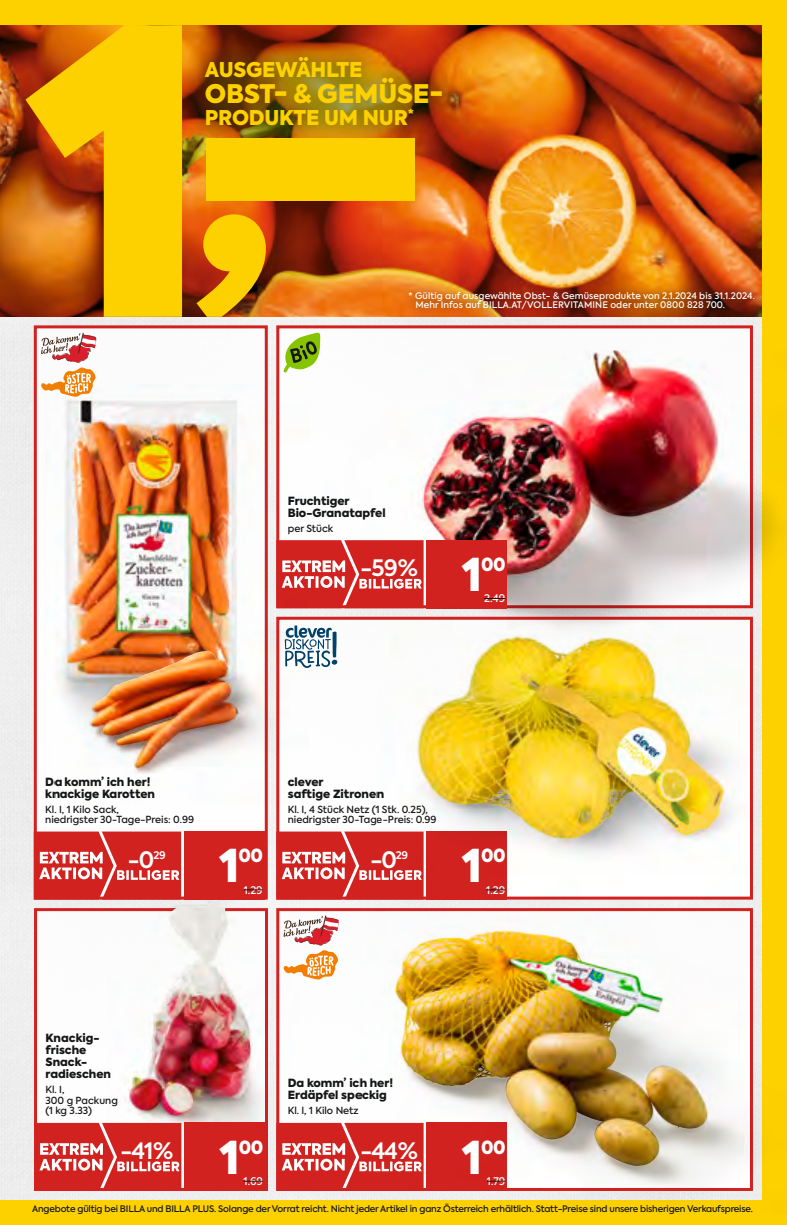
<style>
.page{position:relative;width:787px;height:1225px;background:#fdd000}
.page>*{position:absolute;margin:0;border:0;box-sizing:border-box;transform-origin:0 0}
.Aktionspreis_EURO_EA{font:900 45px "Axiforma";color:#fff}
.t1{font:900 25.5px "Axiforma";letter-spacing:-.01em;color:#fdd000}
.Aktionspreis_EURO_EA-2{font:600 22.5px "Axiforma";color:#fff}
.Billiger_EURO_EA{font:600 22.5px "Axiforma";color:#fff}
.t2{font:900 20.25px "Axiforma";letter-spacing:-.01em;color:#fdd000}
.Aktionspreis_EURO_EA-3{font:900 18px "Axiforma";letter-spacing:-.03em;color:#fff}
.Produktbezeichnung{font:900 11.25px/12px "Axiforma";color:#151616}
.Kurant_EURO_EA{font:500 10.5px "Axiforma";color:#fff}
.Artikeltexte{font:500 9.75px "Axiforma";color:#151616}
.t3{font:500 9px "Axiforma";letter-spacing:-.02em;color:#151616}
.t4{font:500 9px/9px "Axiforma";letter-spacing:.01em;color:#fff}
.s1{font-weight:900;font-size:45px}
</style>
<div class="page">
<img style="left:0;top:317px;width:761px;height:882px">
<img style="left:0;top:26px;width:761px;height:291px">
<div style="left:278px;top:327px;width:473px;height:280px;background:#fff"></div>
<div style="left:278px;top:618px;width:473px;height:280px;background:#fff"></div>
<div style="left:278px;top:909px;width:473px;height:280px;background:#fff"></div>
<div style="left:35px;top:327px;width:231px;height:571px;background:#fff"></div>
<div style="left:34px;top:325px;width:234px;height:574px;border:3px solid #d12220"></div>
<div style="left:36px;top:909px;width:230px;height:280px;background:#fff"></div>
<div style="left:183px;top:35px;width:281px;height:113px;background:#003a00;opacity:.4"></div>
<svg style="left:25px;top:25px;width:157px;height:292px"></svg>
<svg style="left:196px;top:214px;width:70px;height:103px"></svg>
<div style="left:206px;top:138px;width:209px;height:62px;background:#fdd000"></div>
<div style="left:400px;top:283px;width:362px;height:35px;background:#151616;opacity:.5"></div>
<img style="left:322px;top:350px;width:455px;height:270px">
<img style="left:478px;top:350px;width:141px;height:76px">
<svg style="left:41px;top:333px;width:55px;height:58px"></svg>
<svg style="left:301px;top:915px;width:38px;height:64px"></svg>
<img style="left:108px;top:891px;width:193px;height:271px">
<img style="left:131px;top:901px;width:120px;height:214px">
<div style="left:184px;top:1123px;width:81px;height:68px;background:#d12220"></div>
<svg style="left:34px;top:1123px;width:147px;height:68px;background:#d7413f"></svg>
<svg style="left:244px;top:1180px;width:19px;height:1px"></svg>
<div style="left:184px;top:831px;width:81px;height:68px;background:#d12220"></div>
<svg style="left:34px;top:831px;width:147px;height:68px;background:#d74241"></svg>
<svg style="left:244px;top:889px;width:19px;height:1px"></svg>
<svg style="left:276px;top:1123px;width:84px;height:68px;background:#d94b4a"></svg>
<svg style="left:308px;top:627px;width:30px;height:41px"></svg>
<svg style="left:276px;top:831px;width:101px;height:68px;background:#d94948"></svg>
<div style="left:426px;top:540px;width:81px;height:68px;background:#d12220"></div>
<svg style="left:308px;top:540px;width:115px;height:68px;background:#d7413f"></svg>
<svg style="left:484px;top:598px;width:21px;height:1px"></svg>
<img style="left:377px;top:606px;width:400px;height:300px">
<img style="left:418px;top:637px;width:305px;height:202px">
<img style="left:45px;top:384px;width:263px;height:284px">
<img style="left:66px;top:400px;width:170px;height:230px">
<img style="left:56px;top:630px;width:234px;height:174px">
<img style="left:91px;top:651px;width:113px;height:75px">
<img style="left:360px;top:908px;width:402px;height:292px">
<img style="left:395px;top:930px;width:148px;height:207px">
<svg style="left:283px;top:333px;width:37px;height:40px"></svg>
<p class="t2" style="left:205px;top:55px;width:159px">AUSGEWÄHLTE</p>
<p class="t1" style="left:205px;top:75px;width:240px">OBST- &amp; GEMÜSE-</p>
<p class="t2" style="left:205px;top:103px;width:210px">PRODUKTE UM NUR<sup>*</sup></p>
<p class="t4" style="left:415px;top:292px;width:341px;text-indent:-7px">* Gültig auf ausgewählte Obst- &amp; Gemüseprodukte von 2.1.2024 bis 31.1.2024.<br>Mehr Infos auf BILLA.AT/VOLLERVITAMINE oder unter 0800 828 700.</p>
<p class="Produktbezeichnung" style="left:288px;top:495px;width:99px">Fruchtiger<br>Bio-Granatapfel</p>
<p class="Artikeltexte" style="left:288px;top:522px;width:47px">per Stück</p>
<p class="Aktionspreis_EURO_EA-2" style="left:360px;top:553px;width:123px">-59 % <span class="s1">1</span></p>
<p class="Aktionspreis_EURO_EA-3" style="left:481px;top:551px;width:26px">00</p>
<p class="Kurant_EURO_EA" style="left:484px;top:591px;width:23px">2.49</p>
<p class="Produktbezeichnung" style="left:45px;top:775px;width:107px">Da komm’ ich her!</p>
<p class="Produktbezeichnung" style="left:45px;top:787px;width:111px">knackige Karotten</p>
<p class="Artikeltexte" style="left:45px;top:802px;width:75px">Kl. I, 1 Kilo Sack,</p>
<p class="Artikeltexte" style="left:45px;top:813px;width:150px">niedrigster 30-Tage-Preis: 0.99</p>
<p class="Billiger_EURO_EA" style="left:128px;top:844px;width:39px">-0<sup>29</sup></p>
<p class="Aktionspreis_EURO_EA" style="left:219px;top:834px;width:21px">1</p>
<p class="Aktionspreis_EURO_EA-3" style="left:239px;top:843px;width:26px">00</p>
<p class="Kurant_EURO_EA" style="left:244px;top:883px;width:21px">1.29</p>
<p class="Produktbezeichnung" style="left:288px;top:775px;width:37px">clever</p>
<p class="Produktbezeichnung" style="left:288px;top:787px;width:97px">saftige Zitronen</p>
<p class="Artikeltexte" style="left:288px;top:802px;width:142px">Kl. I, 4 Stück Netz (1 Stk. 0.25),</p>
<p class="Artikeltexte" style="left:288px;top:813px;width:150px">niedrigster 30-Tage-Preis: 0.99</p>
<p class="Billiger_EURO_EA" style="left:370px;top:844px;width:39px">-0<sup>29</sup></p>
<p class="Aktionspreis_EURO_EA" style="left:462px;top:834px;width:21px">1</p>
<p class="Aktionspreis_EURO_EA-3" style="left:481px;top:843px;width:26px">00</p>
<p class="Kurant_EURO_EA" style="left:486px;top:883px;width:21px">1.29</p>
<p class="Produktbezeichnung" style="left:46px;top:1032px;width:55px">Knackig-</p>
<p class="Produktbezeichnung" style="left:46px;top:1044px;width:42px">frische</p>
<p class="Produktbezeichnung" style="left:46px;top:1056px;width:67px">Snack&shy;radieschen</p>
<p class="Artikeltexte" style="left:46px;top:1083px;width:20px">Kl. I,</p>
<p class="Artikeltexte" style="left:46px;top:1094px;width:74px">300 g Packung</p>
<p class="Artikeltexte" style="left:46px;top:1104px;width:48px">(1 kg 3.33)</p>
<p class="Aktionspreis_EURO_EA-2" style="left:121px;top:1135px;width:121px">-41 % <span class="s1">1</span></p>
<p class="Aktionspreis_EURO_EA-3" style="left:239px;top:1134px;width:26px">00</p>
<p class="Kurant_EURO_EA" style="left:244px;top:1174px;width:21px">1.69</p>
<p class="Produktbezeichnung" style="left:288px;top:1077px;width:107px">Da komm’ ich her!</p>
<p class="Produktbezeichnung" style="left:288px;top:1089px;width:100px">Erdäpfel speckig</p>
<p class="Artikeltexte" style="left:288px;top:1104px;width:72px">Kl. I, 1 Kilo Netz</p>
<p class="Aktionspreis_EURO_EA-2" style="left:360px;top:1135px;width:123px">-44 % <span class="s1">1</span></p>
<p class="Aktionspreis_EURO_EA-3" style="left:481px;top:1134px;width:26px">00</p>
<p class="Kurant_EURO_EA" style="left:487px;top:1174px;width:20px">1.79</p>
<p class="t3" style="left:32px;top:1203px;width:722px">Angebote gültig bei BILLA und BILLA PLUS. Solange der Vorrat reicht. Nicht jeder Artikel in ganz Österreich erhältlich. Statt-Preise sind unsere bisherigen Verkaufspreise.</p>
</div>
